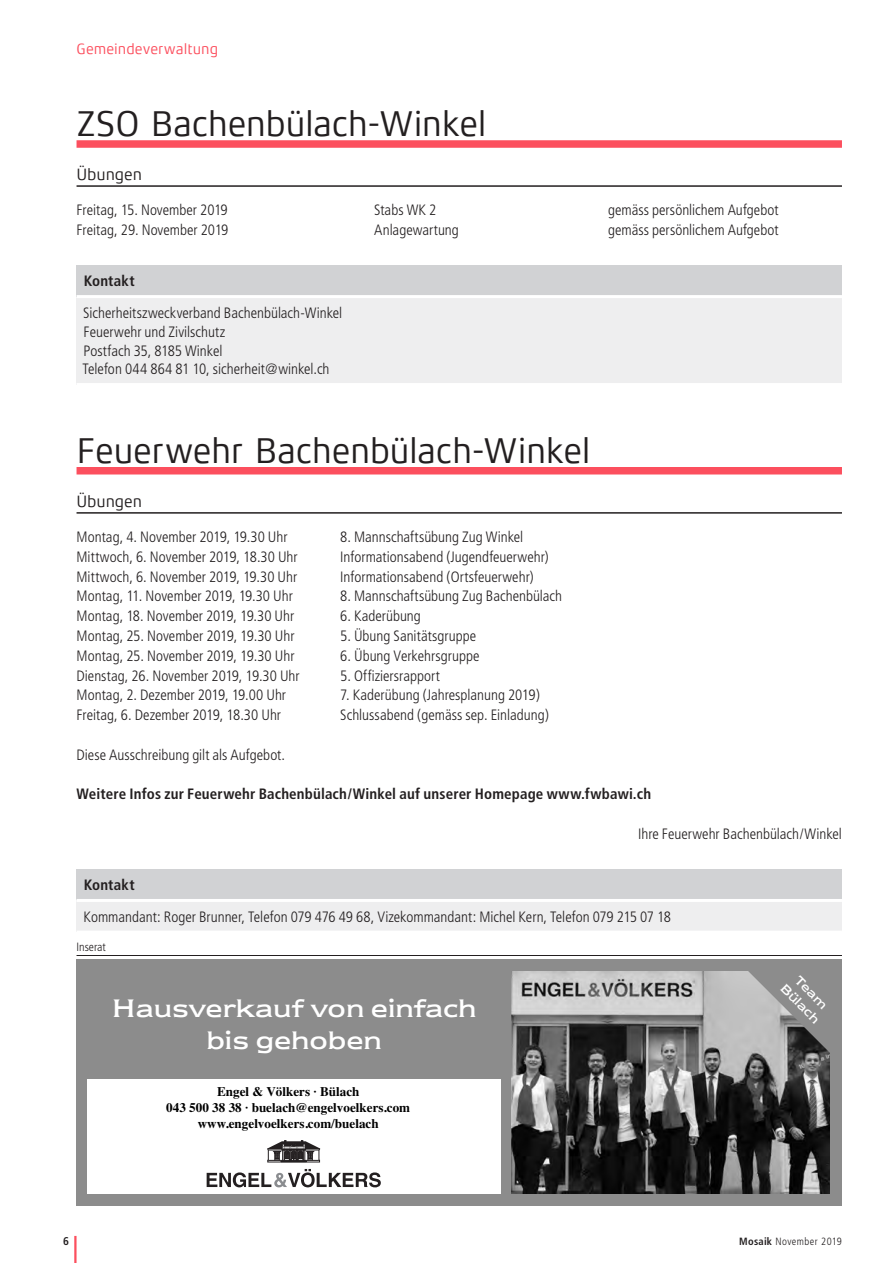
<style>
.page{position:relative;width:893px;height:1263px;background:#fff}
.page>*{position:absolute;margin:0;border:0;box-sizing:border-box;transform-origin:0 0}
.t1{font:36px "Xenois Sans Pro";letter-spacing:-.015em;color:#231f20}
.t2{font:26.25px/31.5px "Newtext EFML";color:#fff;text-align:center}
.t3{font:16.5px "Xenois Sans Pro";letter-spacing:-.005em;color:#231f20}
.t4{font:300 condensed 15px/18.8px "Frutiger";color:#231f20}
.t5{font:700 condensed 15px "Frutiger";letter-spacing:.01em;color:#231f20}
.t6{font:15px "Xenois Sans Pro";letter-spacing:-.005em;color:#fc4f5e}
.t7{font:700 13.2px/16px "Times";color:#000;text-align:center}
.t8{font:13.2px/15.8px "Newtext EFML";color:#fff;text-align:center}
.t9{font:300 condensed 12px "Frutiger";color:#231f20}
.t10{font:700 condensed 11.25px "Frutiger";color:#231f20}
.t11{font:300 condensed 10.5px "Frutiger";letter-spacing:.045em;color:#231f20}
.s1{font-weight:700}
</style>
<div class="page">
<hr style="left:74px;top:1236px;width:3px;height:27px;background:#fc4f5e">
<div style="left:77px;top:265px;width:765px;height:32px;background:#d1d2d4"></div>
<div style="left:77px;top:297px;width:765px;height:87px;background:#eeeeef"></div>
<hr style="left:77px;top:295px;width:765px;height:3px;background:#fff">
<hr style="left:77px;top:383px;width:765px;height:3px;background:#fff">
<div style="left:77px;top:140px;width:765px;height:8px;background:#fc4f5e"></div>
<hr style="left:77px;top:185px;width:765px;height:2px;background:#231f20">
<div style="left:77px;top:869px;width:765px;height:31px;background:#d1d2d4"></div>
<div style="left:77px;top:900px;width:765px;height:32px;background:#eeeeef"></div>
<hr style="left:77px;top:899px;width:765px;height:3px;background:#fff">
<hr style="left:77px;top:930px;width:765px;height:3px;background:#fff">
<div style="left:77px;top:467px;width:765px;height:7px;background:#fc4f5e"></div>
<hr style="left:77px;top:512px;width:765px;height:2px;background:#231f20">
<div style="left:77px;top:959px;width:765px;height:246px;background:#8c8c8c"></div>
<div style="left:87px;top:1079px;width:414px;height:114px;background:#fff"></div>
<svg style="left:207px;top:1169px;width:174px;height:18px"></svg>
<svg style="left:267px;top:1140px;width:54px;height:23px"></svg>
<img style="left:511px;top:972px;width:319px;height:221px">
<svg style="left:734px;top:971px;width:96px;height:98px"></svg>
<hr style="left:77px;top:955px;width:765px;height:1px;background:#231f20">
<p class="t6" style="left:77px;top:40px;width:143px">Gemeindeverwaltung</p>
<h1 class="t1" style="left:77px;top:103px;width:411px">ZSO Bachenbülach-Winkel</h1>
<p class="t3" style="left:77px;top:165px;width:67px">Übungen</p>
<p class="t4" style="left:77px;top:201px;width:153px">Freitag, 15. November 2019</p>
<p class="t4" style="left:374px;top:201px;width:64px">Stabs WK 2</p>
<p class="t4" style="left:608px;top:201px;width:172px">gemäss persönlichem Aufgebot</p>
<p class="t4" style="left:77px;top:221px;width:153px">Freitag, 29. November 2019</p>
<p class="t4" style="left:374px;top:221px;width:86px">Anlagewartung</p>
<p class="t4" style="left:608px;top:221px;width:172px">gemäss persönlichem Aufgebot</p>
<p class="t5" style="left:84px;top:272px;width:52px">Kontakt</p>
<p class="t4" style="left:83px;top:304px;width:261px">Sicherheitszweckverband Bachenbülach-Winkel Feuerwehr und Zivilschutz<br>Postfach 35, 8185 Winkel<br>Telefon 044 864 81 10, sicherheit@winkel.ch</p>
<h1 class="t1" style="left:77px;top:430px;width:515px">Feuerwehr Bachenbülach-Winkel</h1>
<p class="t3" style="left:77px;top:492px;width:67px">Übungen</p>
<p class="t4" style="left:77px;top:528px;width:213px">Montag, 4. November 2019, 19.30 Uhr</p>
<p class="t4" style="left:340px;top:528px;width:185px">8. Mannschaftsübung Zug Winkel</p>
<p class="t4" style="left:77px;top:547px;width:223px">Mittwoch, 6. November 2019, 18.30 Uhr</p>
<p class="t4" style="left:340px;top:547px;width:210px">Informationsabend (Jugendfeuerwehr)</p>
<p class="t4" style="left:77px;top:567px;width:222px">Mittwoch, 6. November 2019, 19.30 Uhr</p>
<p class="t4" style="left:340px;top:567px;width:195px">Informationsabend (Ortsfeuerwehr)</p>
<p class="t4" style="left:77px;top:587px;width:218px">Montag, 11. November 2019, 19.30 Uhr</p>
<p class="t4" style="left:340px;top:587px;width:223px">8. Mannschaftsübung Zug Bachenbülach</p>
<p class="t4" style="left:77px;top:607px;width:219px">Montag, 18. November 2019, 19.30 Uhr</p>
<p class="t4" style="left:340px;top:607px;width:82px">6. Kaderübung</p>
<p class="t4" style="left:77px;top:627px;width:219px">Montag, 25. November 2019, 19.30 Uhr</p>
<p class="t4" style="left:340px;top:627px;width:138px">5. Übung Sanitätsgruppe</p>
<p class="t4" style="left:77px;top:646px;width:219px">Montag, 25. November 2019, 19.30 Uhr</p>
<p class="t4" style="left:340px;top:646px;width:141px">6. Übung Verkehrsgruppe</p>
<p class="t4" style="left:77px;top:666px;width:225px">Dienstag, 26. November 2019, 19.30 Uhr</p>
<p class="t4" style="left:340px;top:666px;width:101px">5. Offiziersrapport</p>
<p class="t4" style="left:77px;top:686px;width:211px">Montag, 2. Dezember 2019, 19.00 Uhr</p>
<p class="t4" style="left:340px;top:686px;width:201px">7. Kaderübung (Jahresplanung 2019)</p>
<p class="t4" style="left:77px;top:706px;width:206px">Freitag, 6. Dezember 2019, 18.30 Uhr</p>
<p class="t4" style="left:340px;top:706px;width:210px">Schlussabend (gemäss sep. Einladung)</p>
<p class="t4" style="left:77px;top:745px;width:210px">Diese Ausschreibung gilt als Aufgebot.</p>
<p class="t5" style="left:77px;top:785px;width:576px">Weitere Infos zur Feuerwehr Bachenbülach/Winkel auf unserer Homepage www.fwbawi.ch</p>
<p class="t4" style="left:638px;top:825px;width:205px">Ihre Feuerwehr Bachenbülach/Winkel</p>
<p class="t5" style="left:84px;top:876px;width:52px">Kontakt</p>
<p class="t4" style="left:84px;top:907px;width:589px">Kommandant: Roger Brunner, Telefon 079 476 49 68, Vizekommandant: Michel Kern, Telefon 079 215 07 18</p>
<p class="t9" style="left:77px;top:940px;width:31px">Inserat</p>
<h2 class="t2" style="left:112px;top:993px;width:366px">Hausverkauf von einfach bis gehoben</h2>
<p class="t7" style="left:166px;top:1082px;width:245px">Engel &amp; Völkers · Bülach<br>043 500 38 38 · buelach@engelvoelkers.com www.engelvoelkers.com/buelach</p>
<p class="t8" style="left:799px;top:969px;width:52px;rotate:45deg">Team<br>Bülach</p>
<p class="t10" style="left:63px;top:1234px;width:7px">6</p>
<p class="t11" style="left:739px;top:1235px;width:104px"><span class="s1">Mosaik</span> November 2019</p>
</div>
